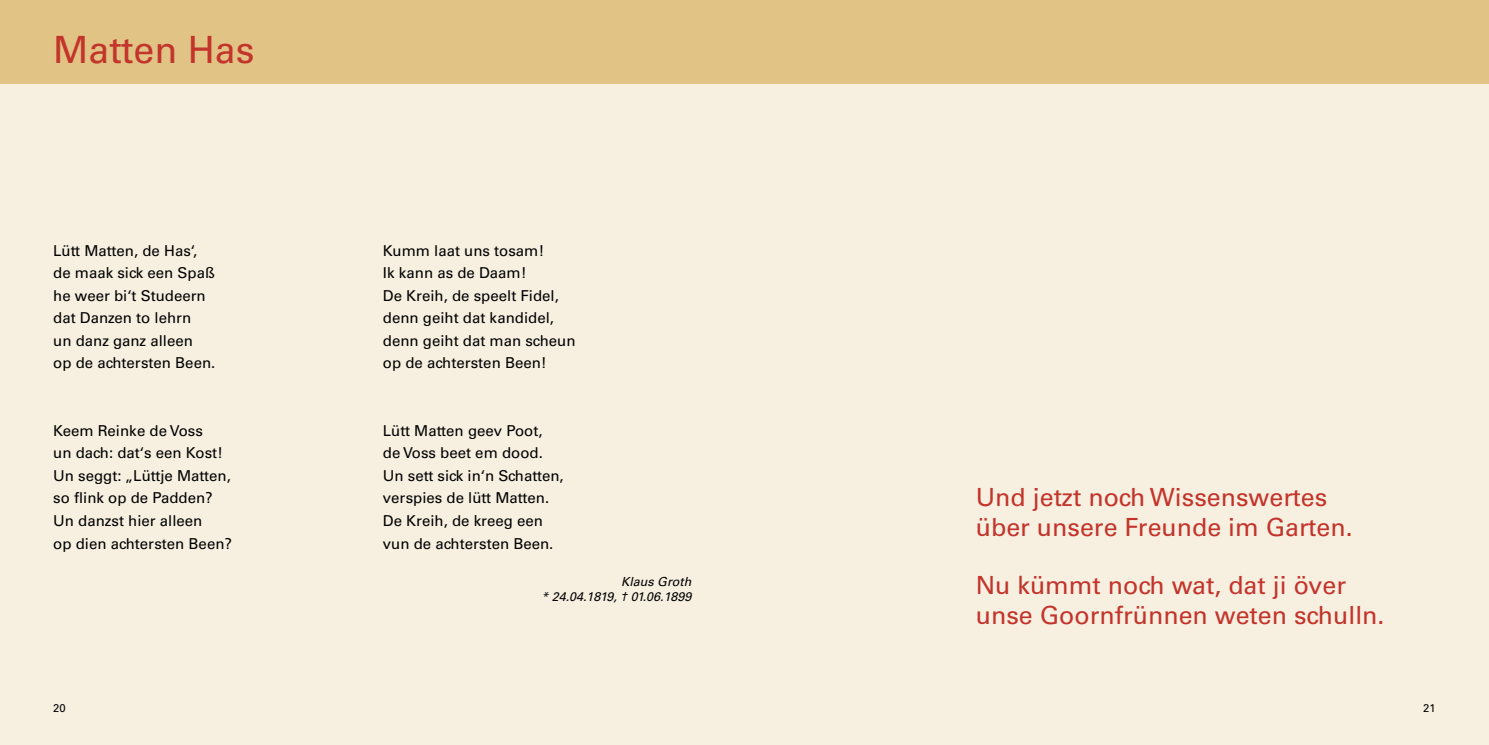
<style>
.page{position:relative;width:1489px;height:745px;background:#fff}
.page>*{position:absolute;margin:0;border:0;box-sizing:border-box;transform-origin:0 0}
.t1{font:37.5px "Univers LT Std";color:#c3342b}
.t2{font:25px/30px "Univers LT Std";color:#c3342b}
.t3{font:15px/22.5px "Univers LT Std";color:#000}
.t4{font:italic 12.5px/15px "Univers LT Std";color:#000;text-align:right}
.t5{font:11.25px "Univers LT Std";color:#000}
</style>
<div class="page">
<div style="left:0;top:0;width:1488px;height:744px;background:#f7f0e1"></div>
<div style="left:0;top:0;width:1488px;height:83px;background:#e0c385"></div>
<h1 class="t1" style="left:53px;top:27px;width:203px">Matten Has</h1>
<p class="t3" style="left:53px;top:239px;width:164px">Lütt Matten, de Has‘, de maak sick een Spaß he weer bi‘t Studeern dat Danzen to lehrn<br>un danz ganz alleen<br>op de achtersten Been.</p>
<p class="t3" style="left:53px;top:419px;width:180px">Keem Reinke de Voss<br>un dach: dat‘s een Kost!<br>Un seggt: „Lüttje Matten, so flink op de Padden?<br>Un danzst hier alleen<br>op dien achtersten Been?</p>
<p class="t3" style="left:383px;top:239px;width:194px">Kumm laat uns tosam!<br>Ik kann as de Daam!<br>De Kreih, de speelt Fidel, denn geiht dat kandidel, denn geiht dat man scheun op de achtersten Been!</p>
<p class="t3" style="left:383px;top:419px;width:182px">Lütt Matten geev Poot, de Voss beet em dood.<br>Un sett sick in‘n Schatten, verspies de lütt Matten.<br>De Kreih, de kreeg een vun de achtersten Been.</p>
<p class="t4" style="left:541px;top:574px;width:151px">Klaus Groth<br>* 24.04.1819, † 01.06.1899</p>
<h2 class="t2" style="left:975px;top:482px;width:378px">Und jetzt noch Wissenswertes über unsere Freunde im Garten.</h2>
<h2 class="t2" style="left:975px;top:570px;width:410px">Nu kümmt noch wat, dat ji över unse Goornfrünnen weten schulln.</h2>
<p class="t5" style="left:53px;top:701px;width:14px">20</p>
<p class="t5" style="left:1423px;top:701px;width:14px">21</p>
</div>
